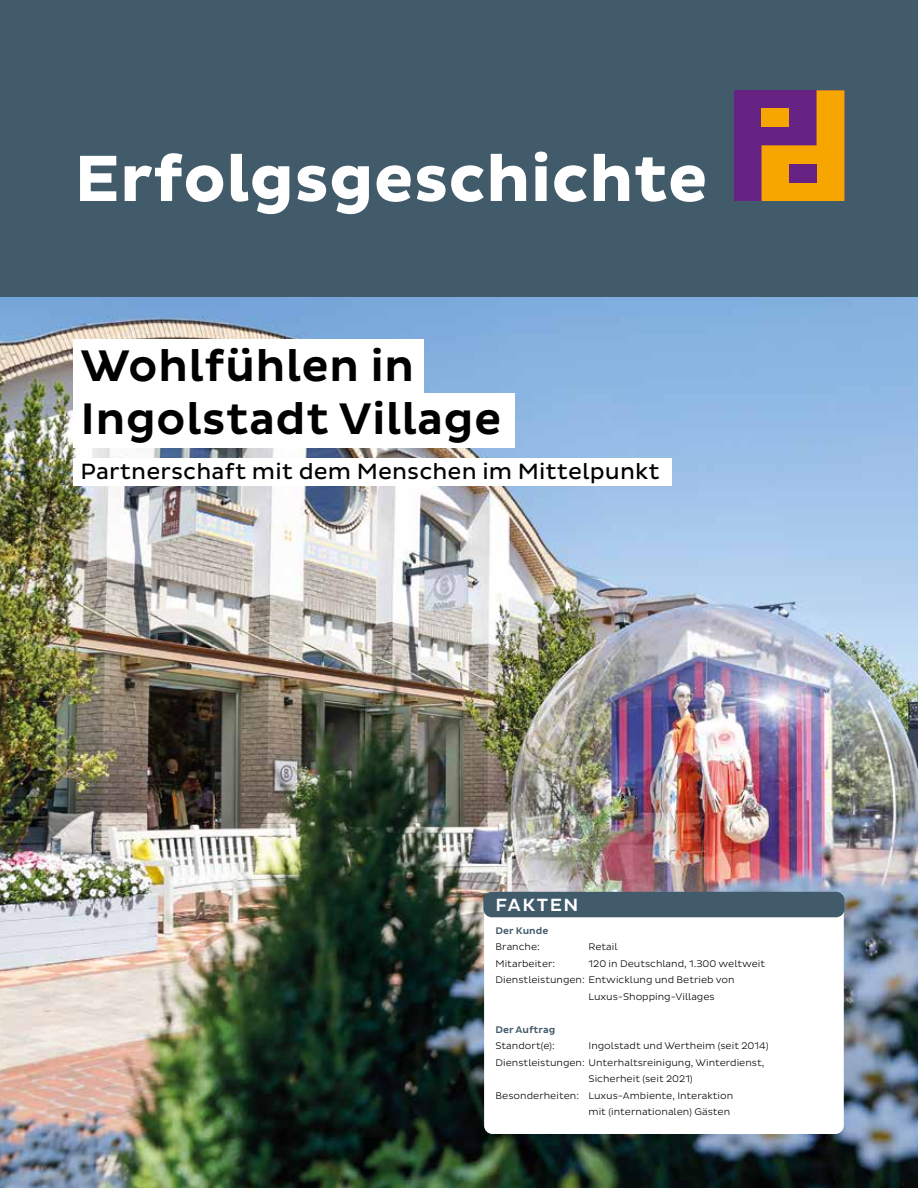
<style>
.page{position:relative;width:918px;height:1188px;background:#fff}
.page>*{position:absolute;margin:0;border:0;box-sizing:border-box;transform-origin:0 0}
.t1{font:700 66.45px "Pluto Sans";color:#fff}
.t2{font:500 45px/52.5px "Pluto Sans";letter-spacing:.005em;color:#000}
.t3{font:22.5px "Pluto Sans";letter-spacing:.005em;color:#000}
.t4{font:500 18px "Pluto Sans";letter-spacing:.09em;color:#fff}
.t5{font:300 9.75px "Pluto Sans";color:#000}
.t6{font:500 9.75px "Pluto Sans";color:#425b6b}
</style>
<div class="page">
<img style="left:0;top:297px;width:918px;height:891px">
<div style="left:0;top:0;width:918px;height:297px;background:#425b6b"></div>
<div style="left:73px;top:339px;width:351px;height:54px;background:#fff"></div>
<div style="left:73px;top:393px;width:441px;height:54px;background:#fff"></div>
<div style="left:73px;top:458px;width:599px;height:27px;background:#fff"></div>
<div style="left:734px;top:90px;width:111px;height:111px;background:#662383"></div>
<svg style="left:762px;top:90px;width:83px;height:111px"></svg>
<div style="left:789px;top:164px;width:28px;height:19px;background:#662383"></div>
<svg style="left:484px;top:913px;width:360px;height:221px"></svg>
<div style="left:483px;top:892px;width:362px;height:25px;background:#425b6b;border-radius:9px"></div>
<h1 class="t1" style="left:74px;top:138px;width:635px">Erfolgsgeschichte</h1>
<h2 class="t2" style="left:81px;top:340px;width:422px">Wohlfühlen in<br>Ingolstadt Village</h2>
<h3 class="t3" style="left:81px;top:458px;width:581px">Partnerschaft mit dem Menschen im Mittelpunkt</h3>
<h3 class="t4" style="left:495px;top:894px;width:85px">FAKTEN</h3>
<p class="t6" style="left:496px;top:924px;width:54px">Der Kunde</p>
<p class="t5" style="left:496px;top:941px;width:46px">Branche:</p>
<p class="t5" style="left:589px;top:941px;width:30px">Retail</p>
<p class="t5" style="left:496px;top:958px;width:61px">Mitarbeiter:</p>
<p class="t5" style="left:589px;top:958px;width:178px">120 in Deutschland, 1.300 weltweit</p>
<p class="t5" style="left:496px;top:974px;width:241px">Dienstleistungen: Entwicklung und Betrieb von</p>
<p class="t5" style="left:589px;top:991px;width:128px">Luxus-Shopping-Villages</p>
<p class="t6" style="left:496px;top:1023px;width:61px">Der Auftrag</p>
<p class="t5" style="left:496px;top:1040px;width:61px">Standort(e):</p>
<p class="t5" style="left:589px;top:1040px;width:182px">Ingolstadt und Wertheim (seit 2014)</p>
<p class="t5" style="left:496px;top:1057px;width:270px">Dienstleistungen: Unterhaltsreinigung, Winterdienst,</p>
<p class="t5" style="left:589px;top:1073px;width:106px">Sicherheit (seit 2021)</p>
<p class="t5" style="left:496px;top:1090px;width:239px">Besonderheiten: Luxus-Ambiente, Interaktion</p>
<p class="t5" style="left:589px;top:1106px;width:143px">mit (internationalen) Gästen</p>
</div>
